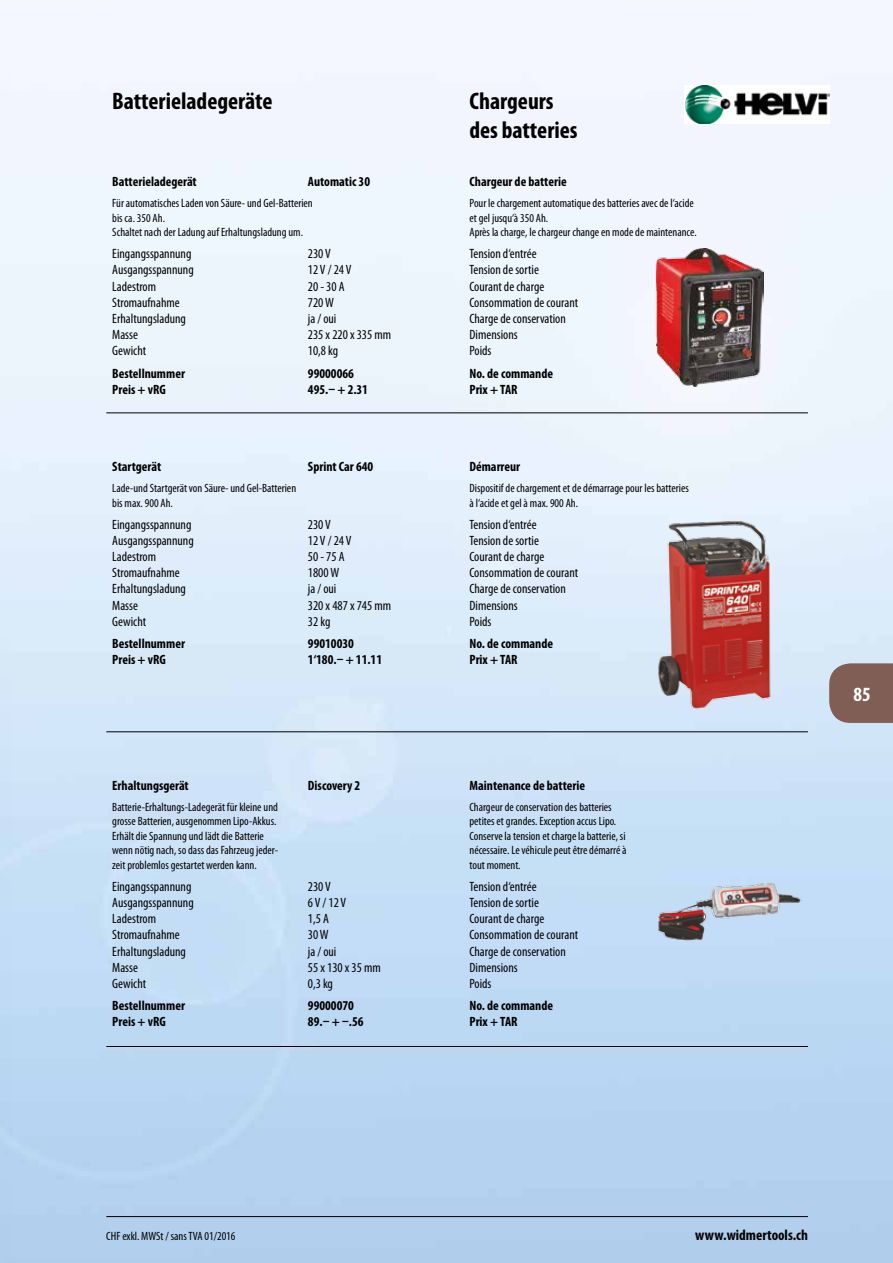
<style>
.page{position:relative;width:893px;height:1263px;background:#fff}
.page>*{position:absolute;margin:0;border:0;box-sizing:border-box;transform-origin:0 0}
.t1{font:700 condensed 24px/28.8px "Myriad Pro";color:#000}
.t2{font:700 condensed 20.25px "Myriad Pro";color:#fff}
.t3{font:700 condensed 15px "Myriad Pro";color:#000}
.t4{font:condensed 13.5px/16.2px "Myriad Pro";color:#000}
.t5{font:700 condensed 13.5px/16.2px "Myriad Pro";color:#000}
.t6{font:condensed 12px/14.4px "Myriad Pro";color:#000}
</style>
<div class="page">
<img style="left:0;top:0;width:893px;height:1263px">
<hr style="left:106px;top:1216px;width:702px;height:1px;background:#000">
<svg style="left:829px;top:663px;width:64px;height:60px;background:#84665f"></svg>
<img style="left:685px;top:85px;width:144px;height:38px">
<hr style="left:106px;top:412px;width:702px;height:1px;background:#000">
<img style="left:657px;top:248px;width:107px;height:139px">
<img style="left:657px;top:518px;width:117px;height:192px">
<hr style="left:106px;top:731px;width:702px;height:1px;background:#000">
<img style="left:657px;top:881px;width:144px;height:61px">
<hr style="left:106px;top:1046px;width:702px;height:1px;background:#000">
<h1 class="t1" style="left:112px;top:86px;width:162px">Batterieladegeräte</h1>
<h1 class="t1" style="left:469px;top:86px;width:110px">Chargeurs des batteries</h1>
<p class="t5" style="left:112px;top:173px;width:86px">Batterieladegerät</p>
<p class="t5" style="left:308px;top:173px;width:64px">Automatic 30</p>
<p class="t5" style="left:469px;top:173px;width:99px">Chargeur de batterie</p>
<p class="t6" style="left:112px;top:196px;width:202px">Für automatisches Laden von Säure- und Gel-Batterien bis ca. 350 Ah.<br>Schaltet nach der Ladung auf Erhaltungsladung um.</p>
<p class="t6" style="left:469px;top:196px;width:229px">Pour le chargement automatique des batteries avec de l‘acide et gel jusqu‘à 350 Ah.<br>Après la charge, le chargeur change en mode de maintenance.</p>
<p class="t4" style="left:112px;top:245px;width:83px">Eingangsspannung<br>Ausgangsspannung<br>Ladestrom<br>Stromaufnahme<br>Erhaltungsladung<br>Masse<br>Gewicht</p>
<p class="t4" style="left:308px;top:245px;width:85px">230 V<br>12 V / 24 V<br>20 - 30 A<br>720 W<br>ja / oui<br>235 x 220 x 335 mm<br>10,8 kg</p>
<p class="t4" style="left:469px;top:245px;width:110px">Tension d‘entrée<br>Tension de sortie<br>Courant de charge<br>Consommation de courant<br>Charge de conservation<br>Dimensions<br>Poids</p>
<p class="t5" style="left:112px;top:365px;width:74px">Bestellnummer<br>Preis + vRG</p>
<p class="t5" style="left:308px;top:365px;width:62px">99000066<br>495.– + 2.31</p>
<p class="t5" style="left:469px;top:365px;width:85px">No. de commande<br>Prix + TAR</p>
<p class="t5" style="left:112px;top:458px;width:51px">Startgerät</p>
<p class="t5" style="left:308px;top:458px;width:67px">Sprint Car 640</p>
<p class="t5" style="left:469px;top:458px;width:52px">Démarreur</p>
<p class="t6" style="left:112px;top:481px;width:185px">Lade-und Startgerät von Säure- und Gel-Batterien bis max. 900 Ah.</p>
<p class="t6" style="left:469px;top:481px;width:221px">Dispositif de chargement et de démarrage pour les batteries à l‘acide et gel à max. 900 Ah.</p>
<p class="t4" style="left:112px;top:516px;width:83px">Eingangsspannung<br>Ausgangsspannung<br>Ladestrom<br>Stromaufnahme<br>Erhaltungsladung<br>Masse<br>Gewicht</p>
<p class="t4" style="left:308px;top:516px;width:85px">230 V<br>12 V / 24 V<br>50 - 75 A<br>1800 W<br>ja / oui<br>320 x 487 x 745 mm<br>32 kg</p>
<p class="t4" style="left:469px;top:516px;width:110px">Tension d‘entrée<br>Tension de sortie<br>Courant de charge<br>Consommation de courant<br>Charge de conservation<br>Dimensions<br>Poids</p>
<p class="t5" style="left:112px;top:635px;width:74px">Bestellnummer<br>Preis + vRG</p>
<p class="t5" style="left:308px;top:635px;width:76px">99010030<br>1‘180.– + 11.11</p>
<p class="t5" style="left:469px;top:635px;width:85px">No. de commande<br>Prix + TAR</p>
<p class="t5" style="left:112px;top:777px;width:78px">Erhaltungsgerät</p>
<p class="t5" style="left:308px;top:777px;width:54px">Discovery 2</p>
<p class="t5" style="left:469px;top:777px;width:117px">Maintenance de batterie</p>
<p class="t6" style="left:112px;top:800px;width:167px">Batterie-Erhaltungs-Ladegerät für kleine und grosse Batterien, ausgenommen Lipo-Akkus.<br>Erhält die Spannung und lädt die Batterie wenn nötig nach, so dass das Fahrzeug jeder&shy;zeit problemlos gestartet werden kann.</p>
<p class="t6" style="left:469px;top:800px;width:159px">Chargeur de conservation des batteries petites et grandes. Exception accus Lipo.<br>Conserve la tension et charge la batterie, si nécessaire. Le véhicule peut être démarré à tout moment.</p>
<p class="t4" style="left:112px;top:878px;width:83px">Eingangsspannung<br>Ausgangsspannung<br>Ladestrom<br>Stromaufnahme<br>Erhaltungsladung<br>Masse<br>Gewicht</p>
<p class="t4" style="left:308px;top:878px;width:74px">230 V<br>6 V / 12 V<br>1,5 A<br>30 W<br>ja / oui<br>55 x 130 x 35 mm<br>0,3 kg</p>
<p class="t4" style="left:469px;top:878px;width:110px">Tension d‘entrée<br>Tension de sortie<br>Courant de charge<br>Consommation de courant<br>Charge de conservation<br>Dimensions<br>Poids</p>
<p class="t5" style="left:112px;top:997px;width:74px">Bestellnummer<br>Preis + vRG</p>
<p class="t5" style="left:308px;top:997px;width:57px">99000070<br>89.– + –.56</p>
<p class="t5" style="left:469px;top:997px;width:85px">No. de commande<br>Prix + TAR</p>
<h2 class="t2" style="left:854px;top:681px;width:19px">85</h2>
<p class="t6" style="left:106px;top:1229px;width:131px">CHF exkl. MWSt / sans TVA 01/2016</p>
<p class="t3" style="left:695px;top:1226px;width:114px">www.widmertools.ch</p>
</div>
